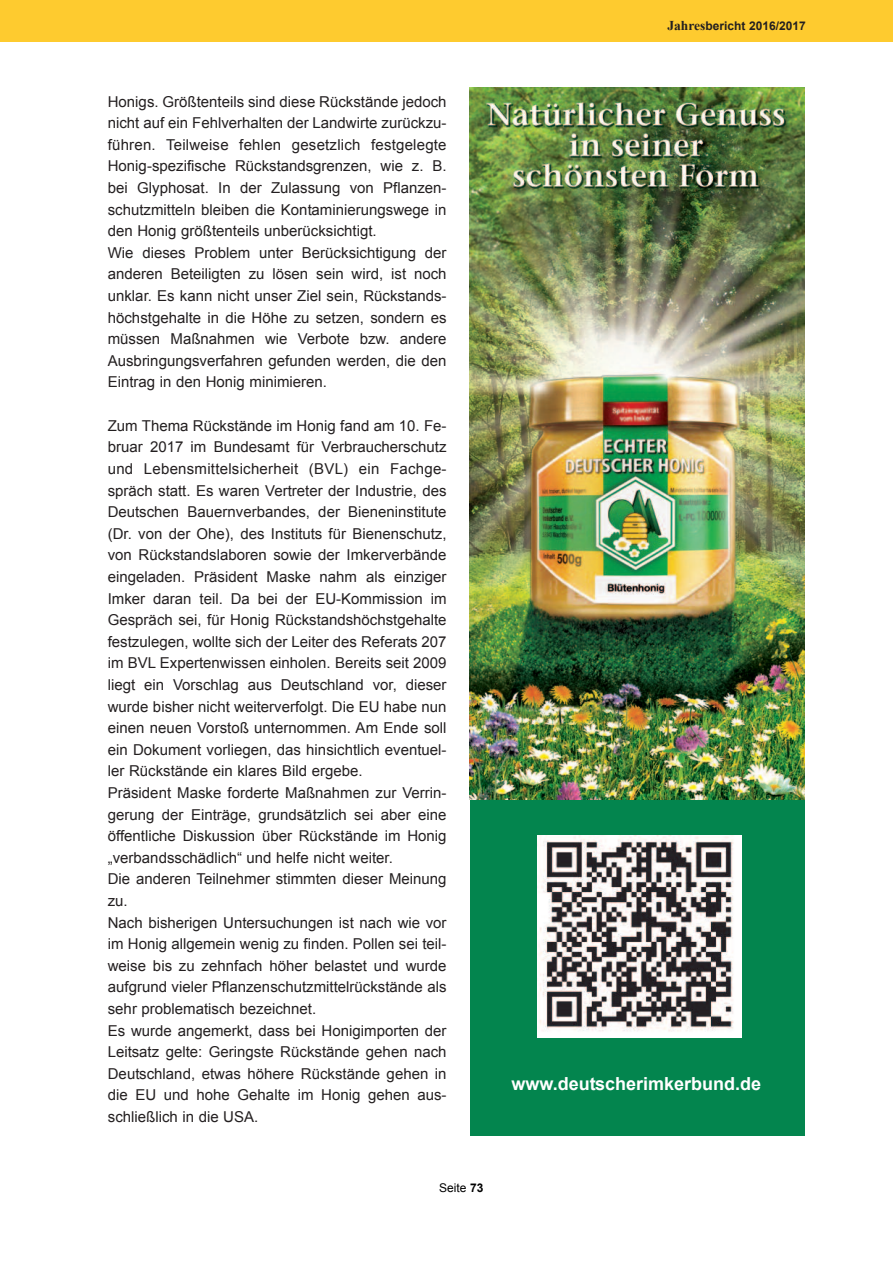
<style>
.page{position:relative;width:893px;height:1263px;background:#fff}
.page>*{position:absolute;margin:0;border:0;box-sizing:border-box;transform-origin:0 0}
.t1{font:700 18px "Arial";color:#fff}
.t2{font:15px/21.6px "Arial";color:#231f20}
.t3{font:700 12px "Arial";color:#231f20}
.t4{font:12px "Arial";color:#000}
.s1{font-weight:700}
.s2{font-family:"Times New Roman";font-size:13.5px}
</style>
<div class="page">
<div style="left:0;top:0;width:893px;height:42px;background:#fecb2f"></div>
<div style="left:470px;top:88px;width:334px;height:1047px;background:#03854e"></div>
<img style="left:470px;top:88px;width:334px;height:712px">
<img style="left:537px;top:836px;width:204px;height:201px">
<p class="t2" style="left:108px;top:91px;width:340px">Honigs. Größtenteils sind diese Rückstände jedoch nicht auf ein Fehlverhalten der Landwirte zurückzu&shy;führen. Teilweise fehlen gesetzlich festgelegte Honig-spezifische Rückstandsgrenzen, wie z. B. bei Glyphosat. In der Zulassung von Pflanzen&shy;schutzmitteln bleiben die Kontaminierungswege in den Honig größtenteils unberücksichtigt.<br>Wie dieses Problem unter Berücksichtigung der anderen Beteiligten zu lösen sein wird, ist noch unklar. Es kann nicht unser Ziel sein, Rückstands&shy;höchstgehalte in die Höhe zu setzen, sondern es müssen Maßnahmen wie Verbote bzw. andere Ausbringungsverfahren gefunden werden, die den Eintrag in den Honig minimieren.</p>
<p class="t2" style="left:108px;top:415px;width:340px">Zum Thema Rückstände im Honig fand am 10. Fe&shy;bruar 2017 im Bundesamt für Verbraucherschutz und Lebensmittelsicherheit (BVL) ein Fachge&shy;spräch statt. Es waren Vertreter der Industrie, des Deutschen Bauernverbandes, der Bieneninstitute (Dr. von der Ohe), des Instituts für Bienenschutz, von Rückstandslaboren sowie der Imkerverbände eingeladen. Präsident Maske nahm als einziger Imker daran teil. Da bei der EU-Kommission im Gespräch sei, für Honig Rückstandshöchstgehalte festzulegen, wollte sich der Leiter des Referats 207 im BVL Expertenwissen einholen. Bereits seit 2009 liegt ein Vorschlag aus Deutschland vor, dieser wurde bisher nicht weiterverfolgt. Die EU habe nun einen neuen Vorstoß unternommen. Am Ende soll ein Dokument vorliegen, das hinsichtlich eventuel&shy;ler Rückstände ein klares Bild ergebe.<br>Präsident Maske forderte Maßnahmen zur Verrin&shy;gerung der Einträge, grundsätzlich sei aber eine öffentliche Diskussion über Rückstände im Honig „verbandsschädlich“ und helfe nicht weiter.<br>Die anderen Teilnehmer stimmten dieser Meinung zu.<br>Nach bisherigen Untersuchungen ist nach wie vor im Honig allgemein wenig zu finden. Pollen sei teil&shy;weise bis zu zehnfach höher belastet und wurde aufgrund vieler Pflanzenschutzmittelrückstände als sehr problematisch bezeichnet.<br>Es wurde angemerkt, dass bei Honigimporten der Leitsatz gelte: Geringste Rückstände gehen nach Deutschland, etwas höhere Rückstände gehen in die EU und hohe Gehalte im Honig gehen aus&shy;schließlich in die USA.</p>
<p class="t4" style="left:439px;top:1181px;width:46px">Seite <span class="s1">73</span></p>
<p class="t3" style="left:667px;top:19px;width:140px"><span class="s2">Jahres</span>bericht 2016/2017</p>
<p class="t1" style="left:511px;top:1074px;width:251px">www.deutscherimkerbund.de</p>
</div>
